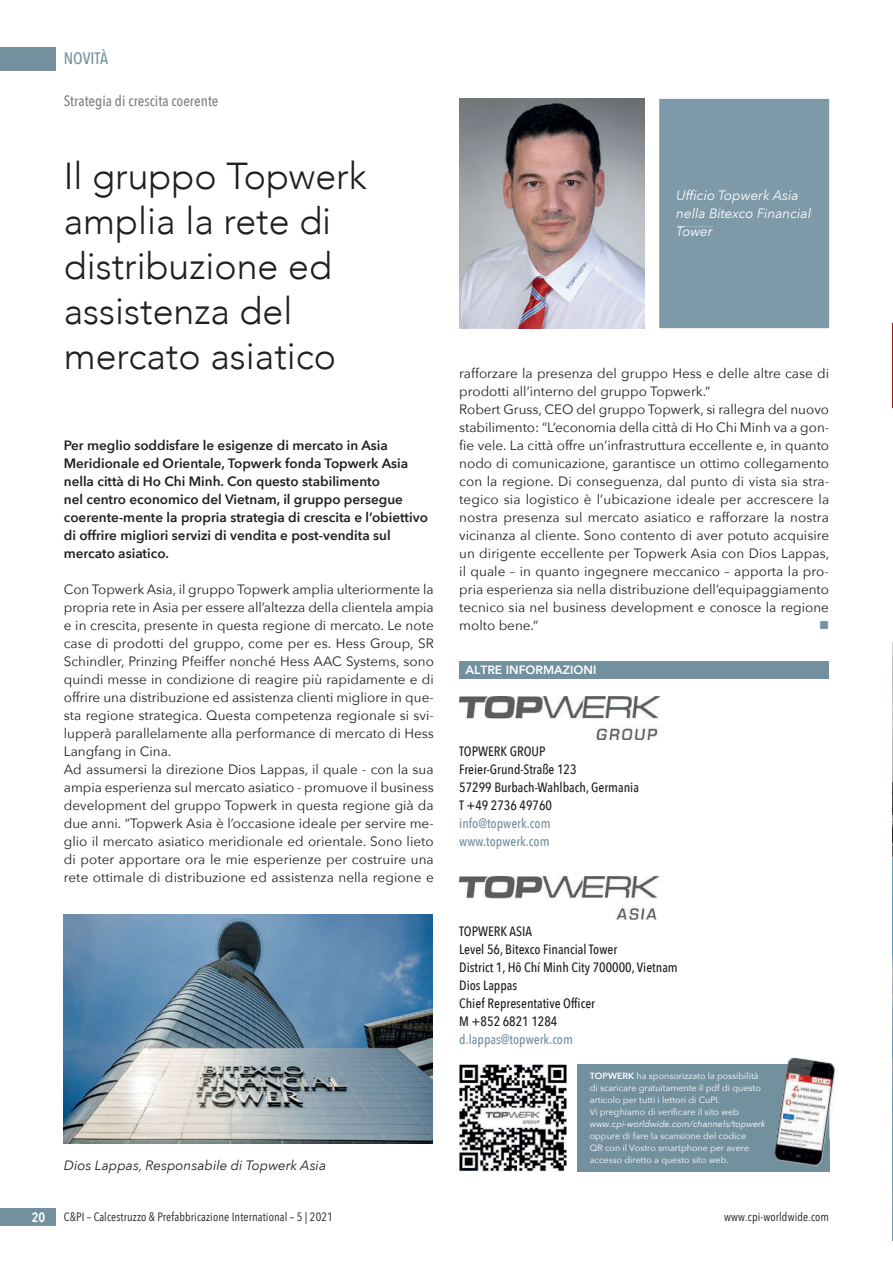
<style>
.page{position:relative;width:893px;height:1263px;background:#fff}
.page>*{position:absolute;margin:0;border:0;box-sizing:border-box;transform-origin:0 0}
.t1{font:300 37.5px/45px "Avenir";color:#231f20}
.t2{font:500 16.5px "Avenir Next Condensed";color:#73909f}
.t3{font:500 15px "Avenir Next Condensed";color:#808285}
.t4{font:13.5px/18px "Avenir Next";color:#231f20}
.t5{font:600 13.5px/18px "Avenir Next";color:#231f20}
.t6{font:500 13.5px/18px "Avenir Next Condensed";color:#231f20}
.t7{font:500 13.5px/18px "Avenir Next Condensed";color:#73909f}
.t8{font:italic 13.5px/18px "Avenir Next";color:#fff}
.t9{font:italic 13.5px "Avenir Next";color:#231f20}
.t10{font:600 13.5px "Avenir Next Condensed";color:#fff}
.t11{font:13.5px "Wingdings";color:#73909f}
.t12{font:12px "Avenir Next Condensed";letter-spacing:.01em;color:#231f20}
.t13{font:800 12px "Avenir";color:#fff}
.t14{font:9px/12px "Avenir Next";color:#fff}
.t15{font:italic 9px "Avenir Next";color:#fff}
.s1{font-weight:600}
</style>
<div class="page">
<div style="left:0;top:47px;width:55px;height:23px;background:#73909f"></div>
<div style="left:0;top:1208px;width:55px;height:18px;background:#73909f"></div>
<div style="left:459px;top:661px;width:370px;height:17px;background:#73909f"></div>
<img style="left:459px;top:696px;width:200px;height:43px">
<img style="left:459px;top:876px;width:200px;height:43px">
<div style="left:577px;top:1064px;width:252px;height:107px;background:#73909f"></div>
<img style="left:459px;top:1064px;width:107px;height:107px">
<img style="left:787px;top:1057px;width:49px;height:84px">
<img style="left:774px;top:1064px;width:55px;height:103px">
<img style="left:459px;top:99px;width:185px;height:229px">
<img style="left:64px;top:914px;width:368px;height:229px">
<div style="left:659px;top:99px;width:170px;height:229px;background:#7e99a7"></div>
<div style="left:677px;top:190px;width:122px;height:14px;background:#7e99a7"></div>
<div style="left:677px;top:208px;width:134px;height:10px;background:#7e99a7"></div>
<div style="left:677px;top:227px;width:36px;height:9px;background:#7e99a7"></div>
<svg style="left:892px;top:323px;width:1px;height:85px"></svg>
<img style="left:892px;top:649px;width:1px;height:576px">
<hr style="left:892px;top:1225px;width:1px;height:38px;background:#0083b6">
<hr style="left:892px;top:726px;width:1px;height:53px;background:#fff">
<p class="t2" style="left:64px;top:49px;width:46px">NOVITÀ</p>
<p class="t3" style="left:64px;top:92px;width:156px">Strategia di crescita coerente</p>
<h1 class="t1" style="left:64px;top:153px;width:304px">Il gruppo Topwerk amplia la rete di distribuzione ed assistenza del mercato asiatico</h1>
<p class="t5" style="left:64px;top:436px;width:366px">Per meglio soddisfare le esigenze di mercato in Asia Meridionale ed Orientale, Topwerk fonda Topwerk Asia nella città di Ho Chi Minh. Con questo stabilimento<br>nel centro economico del Vietnam, il gruppo persegue coerente-mente la propria strategia di crescita e l’obiettivo di offrire migliori servizi di vendita e post-vendita sul mercato asiatico.</p>
<p class="t4" style="left:64px;top:580px;width:372px">Con Topwerk Asia, il gruppo Topwerk amplia ulteriormente la propria rete in Asia per essere all’altezza della clientela ampia e in crescita, presente in questa regione di mercato. Le note case di prodotti del gruppo, come per es. Hess Group, SR Schindler, Prinzing Pfeiffer nonché Hess AAC Systems, sono quindi messe in condizione di reagire più rapidamente e di offrire una distribuzione ed assistenza clienti migliore in que&shy;sta regione strategica. Questa competenza regionale si svi&shy;lupperà parallelamente alla performance di mercato di Hess Langfang in Cina.<br>Ad assumersi la direzione Dios Lappas, il quale - con la sua ampia esperienza sul mercato asiatico - promuove il business development del gruppo Topwerk in questa regione già da due anni. “Topwerk Asia è l’occasione ideale per servire me&shy;glio il mercato asiatico meridionale ed orientale. Sono lieto di poter apportare ora le mie esperienze per costruire una rete ottimale di distribuzione ed assistenza nella regione e</p>
<p class="t9" style="left:64px;top:1154px;width:264px">Dios Lappas, Responsabile di Topwerk Asia</p>
<p class="t8" style="left:676px;top:186px;width:136px">Ufficio Topwerk Asia nella Bitexco Financial<br>Tower</p>
<p class="t4" style="left:459px;top:364px;width:372px">rafforzare la presenza del gruppo Hess e delle altre case di prodotti all’interno del gruppo Topwerk.“<br>Robert Gruss, CEO del gruppo Topwerk, si rallegra del nuovo stabilimento: “L’economia della città di Ho Chi Minh va a gon&shy;fie vele. La città offre un’infrastruttura eccellente e, in quanto nodo di comunicazione, garantisce un ottimo collegamento con la regione. Di conseguenza, dal punto di vista sia stra&shy;tegico sia logistico è l’ubicazione ideale per accrescere la nostra presenza sul mercato asiatico e rafforzare la nostra vicinanza al cliente. Sono contento di aver potuto acquisire un dirigente eccellente per Topwerk Asia con Dios Lappas, il quale – in quanto ingegnere meccanico – apporta la pro&shy;pria esperienza sia nella distribuzione dell’equipaggiamento tecnico sia nel business development e conosce la regione molto bene.“</p>
<p class="t11" style="left:819px;top:618px;width:12px">■</p>
<p class="t13" style="left:466px;top:660px;width:132px">ALTRE INFORMAZIONI</p>
<p class="t6" style="left:459px;top:742px;width:181px">TOPWERK GROUP<br>Freier-Grund-Straße 123<br>57299 Burbach-Wahlbach, Germania<br>T +49 2736 49760</p>
<p class="t7" style="left:459px;top:814px;width:93px">info@topwerk.com www.topwerk.com</p>
<p class="t6" style="left:459px;top:922px;width:220px">TOPWERK ASIA<br>Level 56, Bitexco Financial Tower<br>District 1, Hô Chí Minh City 700000, Vietnam<br>Dios Lappas<br>Chief Representative Officer<br>M +852 6821 1284</p>
<p class="t7" style="left:459px;top:1030px;width:115px">d.lappas@topwerk.com</p>
<p class="t14" style="left:590px;top:1069px;width:173px"><span class="s1">TOPWERK</span> ha sponsorizzato la possibilità di scaricare gratuitamente il pdf di questo articolo per tutti i lettori di CuPI.<br>Vi preghiamo di verificare il sito web</p>
<p class="t15" style="left:590px;top:1116px;width:177px">www.cpi-worldwide.com/channels/topwerk</p>
<p class="t14" style="left:590px;top:1129px;width:161px">oppure di fare la scansione del codice<br>QR con il Vostro smartphone per avere accesso diretto a questo sito web.</p>
<p class="t10" style="left:32px;top:1206px;width:15px">20</p>
<p class="t12" style="left:64px;top:1207px;width:271px">C&amp;PI – Calcestruzzo &amp; Prefabbricazione International – 5 | 2021</p>
<p class="t12" style="left:724px;top:1207px;width:107px">www.cpi-worldwide.com</p>
</div>
